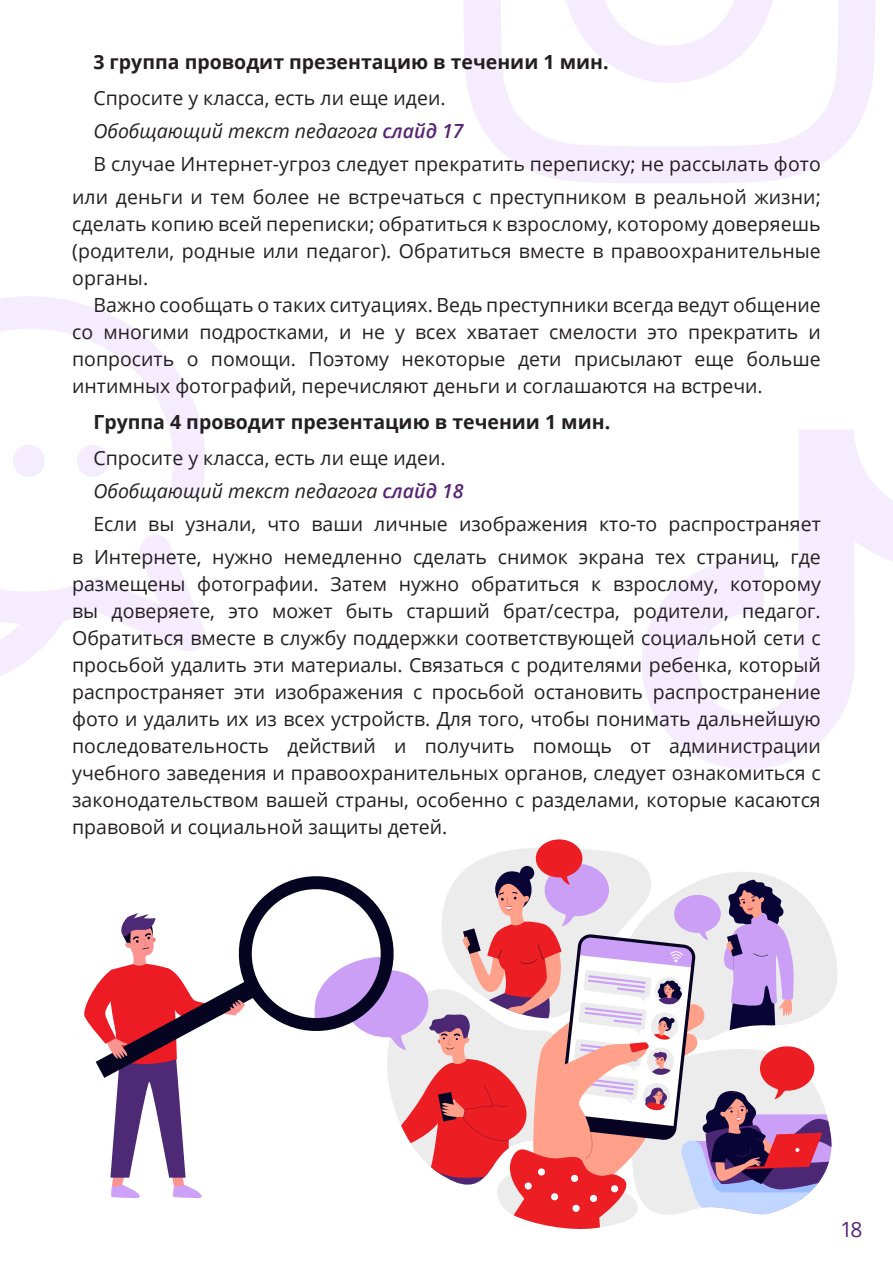
<style>
.page{position:relative;width:893px;height:1263px;background:#fff}
.page>*{position:absolute;margin:0;border:0;box-sizing:border-box;transform-origin:0 0}
.t1{font:21px "Open Sans";color:#572675}
.t2{font:19.5px/27px "Open Sans";color:#231f20;text-align:justify}
.t3{font:700 19.5px "Open Sans";color:#231f20}
.t4{font:italic 19.5px "Open Sans";color:#231f20}
.s1{font-weight:600;color:#572675}
</style>
<div class="page">
<svg style="left:0;top:296px;width:205px;height:380px"></svg>
<div style="left:13px;top:445px;width:32px;height:32px;background:#f5ecfd;border-radius:50%"></div>
<div style="left:77px;top:445px;width:32px;height:32px;background:#f5ecfd;border-radius:50%"></div>
<svg style="left:642px;top:430px;width:251px;height:340px"></svg>
<svg style="left:464px;top:0;width:411px;height:183px"></svg>
<svg style="left:564px;top:0;width:211px;height:83px"></svg>
<svg style="left:84px;top:839px;width:754px;height:390px"></svg>
<p class="t3" style="left:93px;top:48px;width:517px">3 группа проводит презентацию в течении 1 мин.</p>
<p class="t2" style="left:93px;top:84px;width:354px">Спросите у класса, есть ли еще идеи.</p>
<p class="t4" style="left:93px;top:117px;width:372px">Обобщающий текст педагога <span class="s1">слайд 17</span></p>
<p class="t2" style="left:72px;top:147px;width:750px;line-height:33px;text-align:right">В случае Интернет-угроз следует прекратить переписку; не рассылать фото или деньги и тем более не встречаться с преступником в реальной жизни;</p>
<p class="t2" style="left:72px;top:210px;width:750px">сделать копию всей переписки; обратиться к взрослому, которому доверяешь (родители, родные или педагог). Обратиться вместе в правоохранительные органы.</p>
<p class="t2" style="left:72px;top:291px;width:750px;text-indent:21px">Важно сообщать о таких ситуациях. Ведь преступники всегда ведут общение со многими подростками, и не у всех хватает смелости это прекратить и попросить о помощи. Поэтому некоторые дети присылают еще больше интимных фотографий, перечисляют деньги и соглашаются на встречи.</p>
<p class="t3" style="left:93px;top:408px;width:518px">Группа 4 проводит презентацию в течении 1 мин.</p>
<p class="t2" style="left:93px;top:444px;width:354px">Спросите у класса, есть ли еще идеи.</p>
<p class="t4" style="left:93px;top:477px;width:372px">Обобщающий текст педагога <span class="s1">слайд 18</span></p>
<p class="t2" style="left:72px;top:507px;width:750px;line-height:33px;text-align:right">Если вы узнали, что ваши личные изображения кто-то распространяет<br>в Интернете, нужно немедленно сделать снимок экрана тех страниц, где</p>
<p class="t2" style="left:72px;top:570px;width:750px">размещены фотографии. Затем нужно обратиться к взрослому, которому вы доверяете, это может быть старший брат/сестра, родители, педагог.<br>Обратиться вместе в службу поддержки соответствующей социальной сети с просьбой удалить эти материалы. Связаться с родителями ребенка, который распространяет эти изображения с просьбой остановить распространение фото и удалить их из всех устройств. Для того, чтобы понимать дальнейшую последовательность действий и получить помощь от администрации учебного заведения и правоохранительных органов, следует ознакомиться с законодательством вашей страны, особенно с разделами, которые касаются правовой и социальной защиты детей.</p>
<p class="t1" style="left:840px;top:1214px;width:23px">18</p>
</div>
